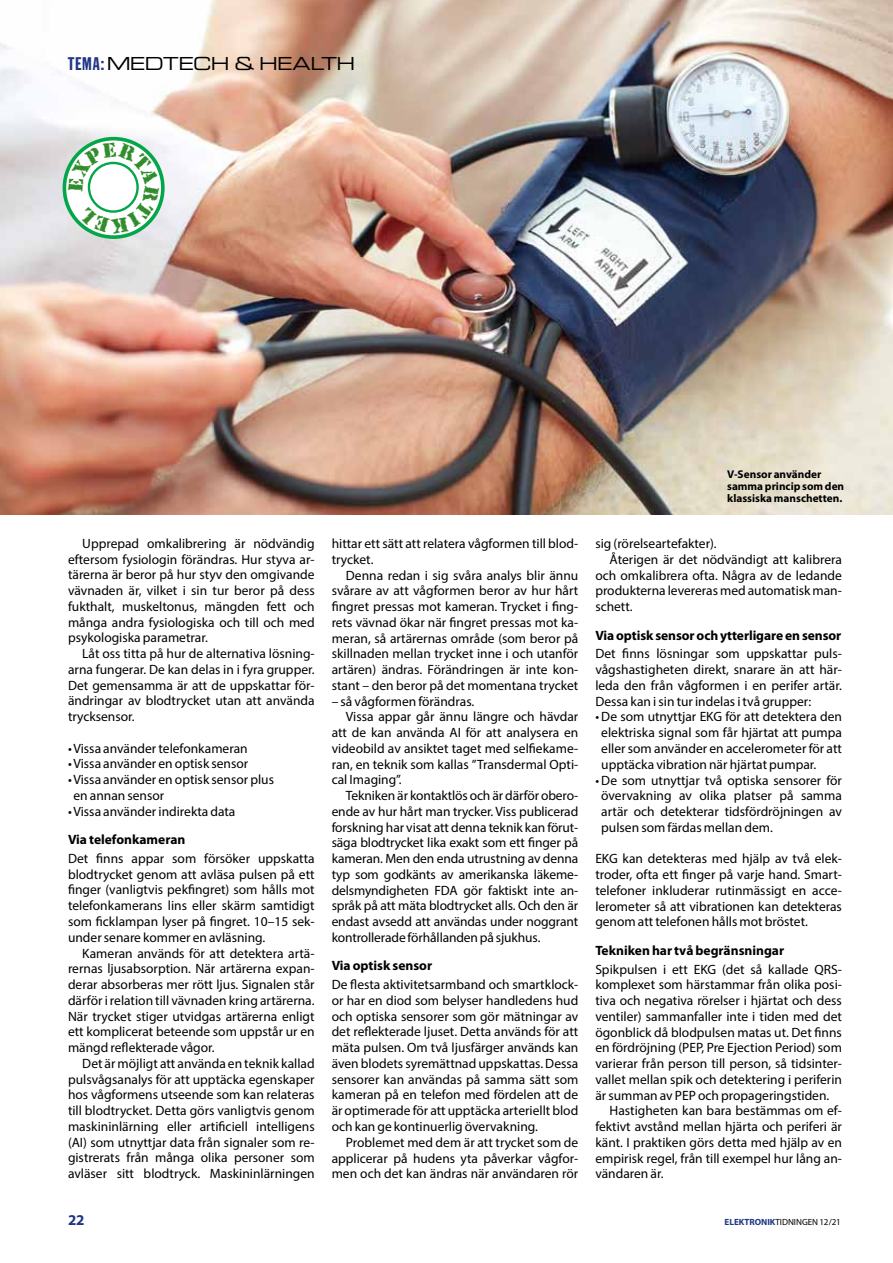
<style>
.page{position:relative;width:893px;height:1263px;background:#fff}
.page>*{position:absolute;margin:0;border:0;box-sizing:border-box;transform-origin:0 0}
.t1{font:18px "Eurostile Extended Two";letter-spacing:-.035em;color:#000}
.t2{font:700 15px "Myriad Pro";color:#1f3685}
.t3{font:13.5px/15.8px "Myriad Pro";color:#000;text-align:justify}
.t4{font:700 13.5px "Myriad Pro";color:#000}
.t5{font:700 11.25px/12px "Myriad Pro";color:#000}
.t6{font:9px "Myriad Pro";color:#000}
.s1{font-family:"Franklin Gothic Extra Cond";color:#1f3685}
.s2{font-weight:700;color:#1f3685}
</style>
<div class="page">
<img style="left:0;top:0;width:893px;height:514px">
<svg style="left:63px;top:137px;width:102px;height:102px"></svg>
<h1 class="t1" style="left:68px;top:51px;width:289px"><span class="s1">TEMA:</span> MEDTECH &amp; HEALTH</h1>
<p class="t3" style="left:68px;top:535px;width:248px;text-indent:14px">Upprepad omkalibrering är nödvändig eftersom fysiologin förändras. Hur styva ar&shy;tärerna är beror på hur styv den omgivande vävnaden är, vilket i sin tur beror på dess fukthalt, muskeltonus, mängden fett och många andra fysiologiska och till och med psykologiska parametrar.</p>
<p class="t3" style="left:68px;top:645px;width:248px;text-indent:14px">Låt oss titta på hur de alternativa lösning&shy;arna fungerar. De kan delas in i fyra grupper.<br>Det gemensamma är att de uppskattar för&shy;ändringar av blodtrycket utan att använda trycksensor.</p>
<p class="t3" style="left:68px;top:740px;width:181px">• Vissa använder telefonkameran</p>
<p class="t3" style="left:68px;top:756px;width:182px">• Vissa använder en optisk sensor</p>
<p class="t3" style="left:73px;top:771px;width:202px;text-indent:-5px">• Vissa använder en optisk sensor plus en annan sensor</p>
<p class="t3" style="left:68px;top:803px;width:169px">• Vissa använder indirekta data</p>
<p class="t4" style="left:68px;top:831px;width:119px">Via telefonkameran</p>
<p class="t3" style="left:68px;top:850px;width:248px">Det finns appar som försöker uppskatta blodtrycket genom att avläsa pulsen på ett finger (vanligtvis pekfingret) som hålls mot telefonkamerans lins eller skärm samtidigt som ficklampan lyser på fingret. 10–15 sek&shy;under senare kommer en avläsning.</p>
<p class="t3" style="left:68px;top:945px;width:248px;text-indent:14px">Kameran används för att detektera artä&shy;rernas ljusabsorption. När artärerna expan&shy;derar absorberas mer rött ljus. Signalen står därför i relation till vävnaden kring artärerna.<br>När trycket stiger utvidgas artärerna enligt ett komplicerat beteende som uppstår ur en mängd reflekterade vågor.</p>
<p class="t3" style="left:68px;top:1055px;width:248px;text-indent:14px">Det är möjligt att använda en teknik kallad pulsvågsanalys för att upptäcka egenskaper hos vågformens utseende som kan relateras till blodtrycket. Detta görs vanligtvis genom maskininlärning eller artificiell intelligens (AI) som utnyttjar data från signaler som re&shy;gistrerats från många olika personer som avläser sitt blodtryck. Maskininlärningen</p>
<p class="t3" style="left:332px;top:535px;width:248px">hittar ett sätt att relatera vågformen till blod&shy;trycket.</p>
<p class="t3" style="left:332px;top:567px;width:248px;text-indent:14px">Denna redan i sig svåra analys blir ännu svårare av att vågformen beror av hur hårt fingret pressas mot kameran. Trycket i fing&shy;rets vävnad ökar när fingret pressas mot ka&shy;meran, så artärernas område (som beror på skillnaden mellan trycket inne i och utanför artären) ändras. Förändringen är inte kon&shy;stant – den beror på det momentana trycket</p>
<p class="t3" style="left:332px;top:693px;width:144px">– så vågformen förändras.</p>
<p class="t3" style="left:346px;top:709px;width:234px">Vissa appar går ännu längre och hävdar</p>
<p class="t3" style="left:332px;top:724px;width:248px">att de kan använda AI för att analysera en</p>
<p class="t3" style="left:332px;top:740px;width:248px">videobild av ansiktet taget med selfiekame-</p>
<p class="t3" style="left:332px;top:756px;width:248px">ran, en teknik som kallas ”Transdermal Opti-</p>
<p class="t3" style="left:332px;top:772px;width:71px">cal Imaging”.</p>
<p class="t3" style="left:346px;top:787px;width:234px">Tekniken är kontaktlös och är därför obero-</p>
<p class="t3" style="left:332px;top:803px;width:248px">ende av hur hårt man trycker. Viss publicerad</p>
<p class="t3" style="left:332px;top:819px;width:248px">forskning har visat att denna teknik kan förut-</p>
<p class="t3" style="left:332px;top:835px;width:248px">säga blodtrycket lika exakt som ett finger på</p>
<p class="t3" style="left:332px;top:850px;width:248px">kameran. Men den enda utrustning av denna</p>
<p class="t3" style="left:332px;top:866px;width:248px">typ som godkänts av amerikanska läkeme-</p>
<p class="t3" style="left:332px;top:882px;width:248px">delsmyndigheten FDA gör faktiskt inte an-</p>
<p class="t3" style="left:332px;top:898px;width:248px">språk på att mäta blodtrycket alls. Och den är</p>
<p class="t3" style="left:332px;top:913px;width:248px">endast avsedd att användas under noggrant</p>
<p class="t3" style="left:332px;top:929px;width:210px">kontrollerade förhållanden på sjukhus.</p>
<p class="t4" style="left:332px;top:957px;width:102px">Via optisk sensor</p>
<p class="t3" style="left:332px;top:976px;width:248px">De flesta aktivitetsarmband och smartklock&shy;or har en diod som belyser handledens hud och optiska sensorer som gör mätningar av det reflekterade ljuset. Detta används för att mäta pulsen. Om två ljusfärger används kan även blodets syremättnad uppskattas. Dessa sensorer kan användas på samma sätt som kameran på en telefon med fördelen att de är optimerade för att upptäcka arteriellt blod och kan ge kontinuerlig övervakning.</p>
<p class="t3" style="left:332px;top:1134px;width:248px;text-indent:14px">Problemet med dem är att trycket som de applicerar på hudens yta påverkar vågfor&shy;men och det kan ändras när användaren rör</p>
<p class="t5" style="left:727px;top:468px;width:119px">V-Sensor använder samma princip som den klassiska manschetten.</p>
<p class="t3" style="left:595px;top:535px;width:123px">sig (rörelseartefakter).</p>
<p class="t3" style="left:610px;top:551px;width:234px">Återigen är det nödvändigt att kalibrera</p>
<p class="t3" style="left:595px;top:567px;width:248px">och omkalibrera ofta. Några av de ledande</p>
<p class="t3" style="left:595px;top:583px;width:248px">produkterna levereras med automatisk man-</p>
<p class="t3" style="left:595px;top:599px;width:39px">schett.</p>
<p class="t4" style="left:595px;top:626px;width:248px">Via optisk sensor och ytterligare en sensor</p>
<p class="t3" style="left:595px;top:646px;width:248px">Det finns lösningar som uppskattar puls&shy;vågshastigheten direkt, snarare än att här&shy;leda den från vågformen i en perifer artär.<br>Dessa kan i sin tur indelas i två grupper:</p>
<p class="t3" style="left:601px;top:709px;width:242px;text-indent:-6px">• De som utnyttjar EKG för att detektera den elektriska signal som får hjärtat att pumpa eller som använder en accelerometer för att upptäcka vibration när hjärtat pumpar.</p>
<p class="t3" style="left:601px;top:772px;width:242px;text-indent:-6px">• De som utnyttjar två optiska sensorer för övervakning av olika platser på samma artär och detekterar tidsfördröjningen av pulsen som färdas mellan dem.</p>
<p class="t3" style="left:595px;top:851px;width:248px">EKG kan detekteras med hjälp av två elek&shy;troder, ofta ett finger på varje hand. Smart&shy;telefoner inkluderar rutinmässigt en acce&shy;lerometer så att vibrationen kan detekteras genom att telefonen hålls mot bröstet.</p>
<p class="t4" style="left:595px;top:941px;width:190px">Tekniken har två begränsningar</p>
<p class="t3" style="left:595px;top:961px;width:248px">Spikpulsen i ett EKG (det så kallade QRS-</p>
<p class="t3" style="left:595px;top:977px;width:248px">komplexet som härstammar från olika posi-</p>
<p class="t3" style="left:595px;top:992px;width:248px">tiva och negativa rörelser i hjärtat och dess</p>
<p class="t3" style="left:595px;top:1008px;width:248px">ventiler) sammanfaller inte i tiden med det</p>
<p class="t3" style="left:595px;top:1024px;width:248px">ögonblick då blodpulsen matas ut. Det finns</p>
<p class="t3" style="left:595px;top:1040px;width:248px">en fördröjning (PEP, Pre Ejection Period) som</p>
<p class="t3" style="left:595px;top:1055px;width:248px">varierar från person till person, så tidsinter-</p>
<p class="t3" style="left:595px;top:1071px;width:248px">vallet mellan spik och detektering i periferin</p>
<p class="t3" style="left:595px;top:1087px;width:235px">är summan av PEP och propageringstiden.</p>
<p class="t3" style="left:610px;top:1103px;width:234px">Hastigheten kan bara bestämmas om ef-</p>
<p class="t3" style="left:595px;top:1118px;width:248px">fektivt avstånd mellan hjärta och periferi är</p>
<p class="t3" style="left:595px;top:1134px;width:248px">känt. I praktiken görs detta med hjälp av en</p>
<p class="t3" style="left:595px;top:1150px;width:248px">empirisk regel, från till exempel hur lång an-</p>
<p class="t3" style="left:595px;top:1166px;width:70px">vändaren är.</p>
<p class="t2" style="left:68px;top:1210px;width:18px">22</p>
<p class="t6" style="left:725px;top:1216px;width:118px"><span class="s2">ELEKTRONIK</span>TIDNINGEN 12/21</p>
</div>
